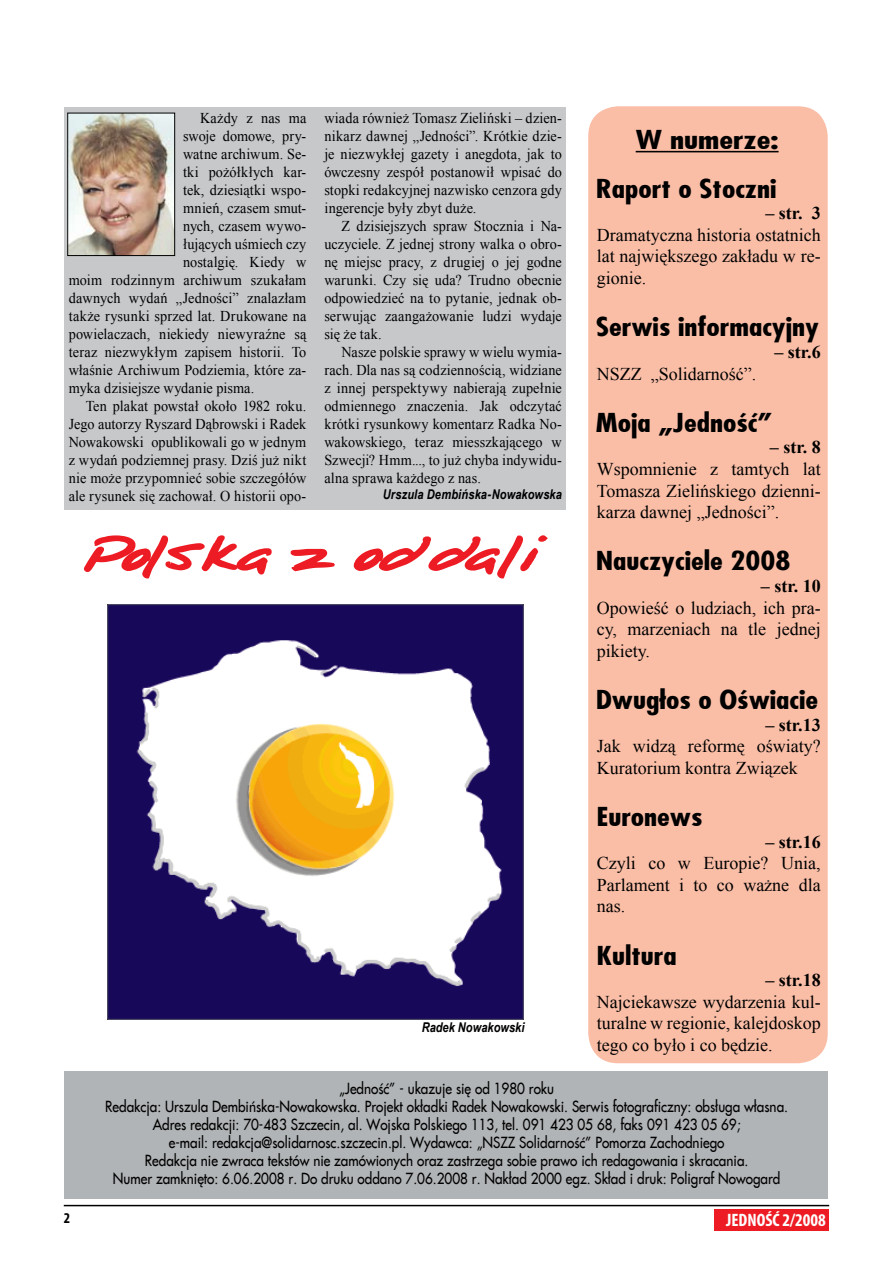
<style>
.page{position:relative;width:893px;height:1263px;background:#fff}
.page>*{position:absolute;margin:0;border:0;box-sizing:border-box;transform-origin:0 0}
.t1{font:40.5px "FL Pismo Reczne 10";color:#ed1c24;scale:1.1 1}
.t2{font:700 25.5px "Fujiyama";color:#000;scale:1.2 1}
.t3{font:700 25.5px "Fujiyama";color:#000;scale:1.3 1}
.t4{font:18px/21.6px "Times New Roman";color:#000;text-align:justify}
.t5{font:700 18px "Times New Roman";color:#000}
.t6{font:700 condensed 18px "Myriad Pro";color:#fff}
.t7{font:15px/18px "Times New Roman";letter-spacing:.005em;color:#000;text-align:justify;scale:.95 1}
.t8{font:15px/18px "Fujiyama 2";color:#000;text-align:center;scale:.9 1}
.t9{font:italic 700 13.5px "Arial Narrow";letter-spacing:.005em;color:#000}
</style>
<div class="page">
<div style="left:714px;top:1209px;width:115px;height:21px;background:#ed1c24"></div>
<hr style="left:64px;top:1205px;width:765px;height:1px;background:#000">
<div style="left:65px;top:107px;width:501px;height:403px;background:#c6c8ca"></div>
<div style="left:64px;top:1072px;width:764px;height:127px;background:#b1b4b6"></div>
<img style="left:108px;top:604px;width:415px;height:416px">
<div style="left:588px;top:106px;width:240px;height:957px;background:#fabea7;border-radius:30px"></div>
<hr style="left:636px;top:151px;width:143px;height:1px;background:#000">
<svg style="left:83px;top:535px;width:189px;height:44px"></svg>
<svg style="left:290px;top:548px;width:45px;height:24px"></svg>
<svg style="left:353px;top:535px;width:195px;height:44px"></svg>
<img style="left:69px;top:115px;width:104px;height:139px">
<div style="left:67px;top:113px;width:108px;height:143px;border:1px solid #000"></div>
<p class="t7" style="left:200px;top:109px;width:113px">Każdy z nas ma</p>
<p class="t7" style="left:183px;top:127px;width:131px">swoje domowe, pry-</p>
<p class="t7" style="left:183px;top:145px;width:131px">watne archiwum. Se-</p>
<p class="t7" style="left:183px;top:163px;width:131px">tki pożółkłych kar-</p>
<p class="t7" style="left:183px;top:181px;width:131px">tek, dziesiątki wspo-</p>
<p class="t7" style="left:183px;top:199px;width:131px">mnień, czasem smut-</p>
<p class="t7" style="left:183px;top:217px;width:131px">nych, czasem wywo-</p>
<p class="t7" style="left:183px;top:235px;width:131px">łujących uśmiech czy</p>
<p class="t7" style="left:183px;top:253px;width:131px">nostalgię. Kiedy w</p>
<p class="t7" style="left:69px;top:271px;width:252px">moim rodzinnym archiwum szukałam</p>
<p class="t7" style="left:69px;top:289px;width:252px">dawnych wydań „Jedności” znalazłam</p>
<p class="t7" style="left:69px;top:307px;width:252px">także rysunki sprzed lat. Drukowane na</p>
<p class="t7" style="left:69px;top:325px;width:252px">powielaczach, niekiedy niewyraźne są</p>
<p class="t7" style="left:69px;top:343px;width:252px">teraz niezwykłym zapisem historii. To</p>
<p class="t7" style="left:69px;top:361px;width:252px">właśnie Archiwum Podziemia, które za-</p>
<p class="t7" style="left:69px;top:379px;width:197px">myka dzisiejsze wydanie pisma.</p>
<p class="t7" style="left:86px;top:397px;width:234px">Ten plakat powstał około 1982 roku.</p>
<p class="t7" style="left:69px;top:415px;width:252px">Jego autorzy Ryszard Dąbrowski i Radek</p>
<p class="t7" style="left:69px;top:433px;width:251px">Nowakowski opublikowali go w jednym</p>
<p class="t7" style="left:69px;top:451px;width:252px">z wydań podziemnej prasy. Dziś już nikt</p>
<p class="t7" style="left:69px;top:469px;width:252px">nie może przypomnieć sobie szczegółów</p>
<p class="t7" style="left:69px;top:487px;width:252px">ale rysunek się zachował. O historii opo-</p>
<p class="t7" style="left:324px;top:109px;width:252px">wiada również Tomasz Zieliński – dzien&shy;nikarz dawnej „Jedności”. Krótkie dzie&shy;je niezwykłej gazety i anegdota, jak to ówczesny zespół postanowił wpisać do stopki redakcyjnej nazwisko cenzora gdy ingerencje były zbyt duże.</p>
<p class="t7" style="left:324px;top:217px;width:252px;text-indent:17px">Z dzisiejszych spraw Stocznia i Na&shy;uczyciele. Z jednej strony walka o obro&shy;nę miejsc pracy, z drugiej o jej godne warunki. Czy się uda? Trudno obecnie odpowiedzieć na to pytanie, jednak ob&shy;serwując zaangażowanie ludzi wydaje się że tak.</p>
<p class="t7" style="left:324px;top:343px;width:252px;text-indent:17px">Nasze polskie sprawy w wielu wymia&shy;rach. Dla nas są codziennością, widziane z innej perspektywy nabierają zupełnie odmiennego znaczenia. Jak odczytać krótki rysunkowy komentarz Radka No&shy;wakowskiego, teraz miesszkającego w Szwecji? Hmm..., to już chyba indywidu&shy;alna sprawa każdego z nas.</p>
<p class="t9" style="left:383px;top:484px;width:181px">Urszula Dembińska-Nowakowska</p>
<h1 class="t1" style="left:85px;top:530px;width:420px">Polska z oddali</h1>
<p class="t9" style="left:422px;top:1017px;width:104px">Radek Nowakowski</p>
<h2 class="t3" style="left:636px;top:123px;width:111px">W numerze:</h2>
<h2 class="t2" style="left:596px;top:172px;width:152px">Raport o Stoczni</h2>
<p class="t5" style="left:765px;top:201px;width:57px">– str. 3</p>
<p class="t4" style="left:597px;top:224px;width:225px">Dramatyczna historia ostatnich lat największego zakładu w re&shy;gionie.</p>
<h2 class="t2" style="left:596px;top:310px;width:187px">Serwis informacyjny</h2>
<p class="t5" style="left:774px;top:339px;width:48px">– str.6</p>
<p class="t4" style="left:597px;top:362px;width:161px">NSZZ „Solidarność”.</p>
<h2 class="t2" style="left:596px;top:406px;width:149px">Moja „Jedność”</h2>
<p class="t5" style="left:770px;top:435px;width:52px">– str. 8</p>
<p class="t4" style="left:597px;top:458px;width:225px">Wspomnienie z tamtych lat Tomasza Zielińskiego dzienni&shy;karza dawnej „Jedności”.</p>
<h2 class="t2" style="left:596px;top:544px;width:164px">Nauczyciele 2008</h2>
<p class="t5" style="left:761px;top:573px;width:61px">– str. 10</p>
<p class="t4" style="left:597px;top:596px;width:225px">Opowieść o ludziach, ich pra&shy;cy, marzeniach na tle jednej pikiety.</p>
<h2 class="t2" style="left:596px;top:683px;width:187px">Dwugłos o Oświacie</h2>
<p class="t5" style="left:765px;top:712px;width:57px">– str.13</p>
<p class="t4" style="left:597px;top:735px;width:225px">Jak widzą reformę oświaty?<br>Kuratorium kontra Związek</p>
<h2 class="t2" style="left:596px;top:800px;width:90px">Euronews</h2>
<p class="t5" style="left:765px;top:829px;width:57px">– str.16</p>
<p class="t4" style="left:597px;top:852px;width:225px">Czyli co w Europie? Unia, Parlament i to co ważne dla nas.</p>
<h2 class="t2" style="left:596px;top:938px;width:69px">Kultura</h2>
<p class="t5" style="left:765px;top:968px;width:57px">– str.18</p>
<p class="t4" style="left:597px;top:991px;width:225px">Najciekawsze wydarzenia kul&shy;turalne w regionie, kalejdoskop tego co było i co będzie.</p>
<p class="t8" style="left:105px;top:1078px;width:760px">„Jedność” - ukazuje się od 1980 roku<br>Redakcja: Urszula Dembińska-Nowakowska. Projekt okładki Radek Nowakowski. Serwis fotograficzny: obsługa własna.<br>Adres redakcji: 70-483 Szczecin, al. Wojska Polskiego 113, tel. 091 423 05 68, faks 091 423 05 69;<br>e-mail: redakcja@solidarnosc.szczecin.pl. Wydawca: „NSZZ Solidarność” Pomorza Zachodniego<br>Redakcja nie zwraca tekstów nie zamówionych oraz zastrzega sobie prawo ich redagowania i skracania.<br>Numer zamknięto: 6.06.2008 r. Do druku oddano 7.06.2008 r. Nakład 2000 egz. Skład i druk: Poligraf Nowogard</p>
<p class="t6" style="left:726px;top:1208px;width:101px">JEDNOŚĆ 2/2008</p>
</div>
